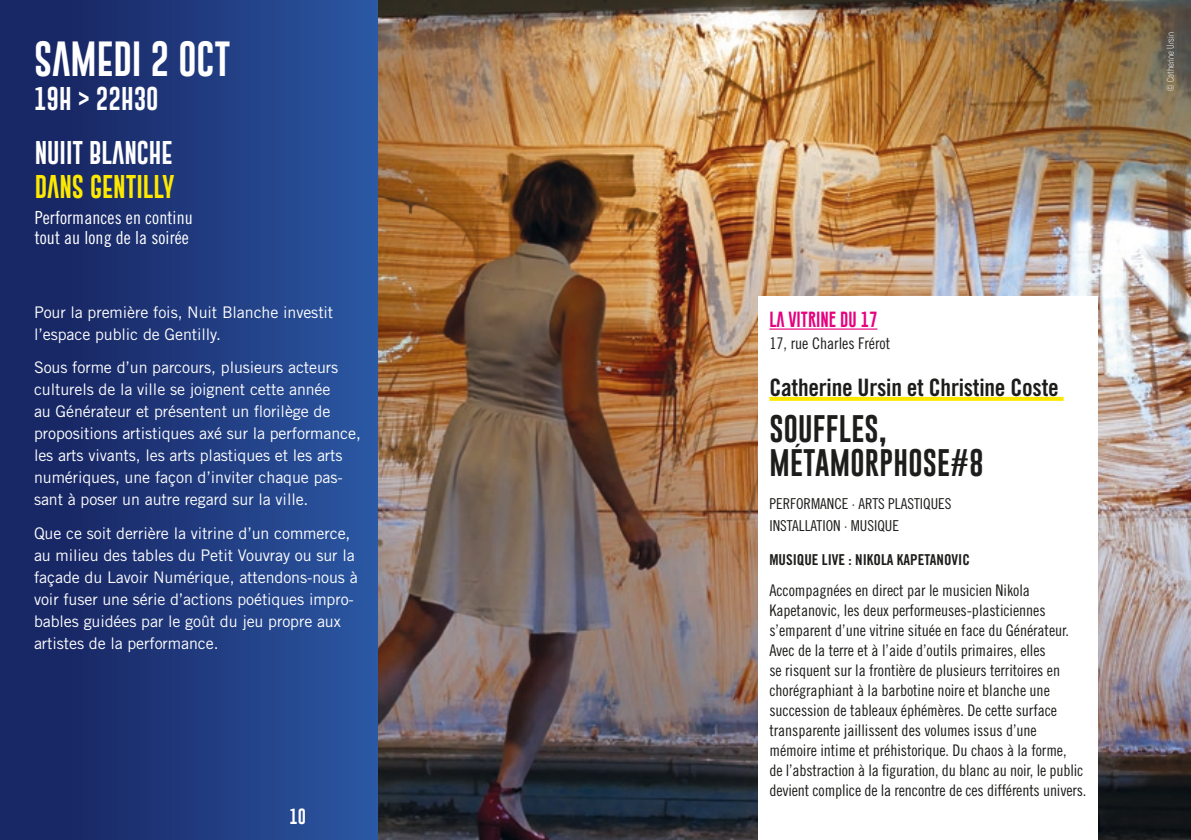
<style>
.page{position:relative;width:1191px;height:840px;background:#fff}
.page>*{position:absolute;margin:0;border:0;box-sizing:border-box;transform-origin:0 0}
.t1{font:36px "Gobold Extra 1";color:#fff}
.t2{font:28px/34px "Gobold Uplow";letter-spacing:.01em;color:#1d1d1b}
.t3{font:24px "Trade Gothic Bold Cond Twenty";letter-spacing:-.01em;color:#1d1d1b}
.t4{font:24px "Gobold Extra 1";color:#fff}
.t5{font:24px "Gobold Extra 1";color:#fde900}
.t6{font:18px/20px "Trade Gothic Cond Eighteen";letter-spacing:.005em;color:#fff}
.t7{font:16px/22px "Trade Gothic";letter-spacing:-.005em;color:#fff}
.t8{font:16px/20px "Trade Gothic Cond Eighteen";letter-spacing:-.005em;color:#1d1d1b}
.t9{font:16px "Gobold Extra 1";color:#e6007e}
.t10{font:16px "Gobold Extra 1";color:#fff}
.t11{font:15px/22px "Trade Gothic Cond Eighteen";color:#1d1d1b}
.t12{font:15px "Trade Gothic Bold Cond Twenty";color:#1d1d1b}
.t13{font:300 9.8px "Phenomena";color:#fff}
</style>
<div class="page">
<svg style="left:0;top:0;width:379px;height:839px;background:#203a7e"></svg>
<img style="left:379px;top:0;width:812px;height:839px">
<div style="left:758px;top:297px;width:340px;height:542px;background:#fff"></div>
<hr style="left:769px;top:328px;width:108px;height:1px;background:#e6007e">
<svg style="left:769px;top:396px;width:294px;height:4px"></svg>
<h1 class="t1" style="left:34px;top:35px;width:198px">SAMEDI 2 OCT</h1>
<h3 class="t4" style="left:34px;top:83px;width:126px">19H &gt; 22H30</h3>
<h3 class="t4" style="left:35px;top:137px;width:139px">NUIIT BLANCHE</h3>
<h3 class="t5" style="left:35px;top:171px;width:141px">DANS GENTILLY</h3>
<p class="t6" style="left:35px;top:207px;width:159px">Performances en continu tout au long de la soirée</p>
<p class="t7" style="left:34px;top:300px;width:301px">Pour la première fois, Nuit Blanche investit l’espace public de Gentilly.</p>
<p class="t7" style="left:34px;top:356px;width:328px">Sous forme d’un parcours, plusieurs acteurs culturels de la ville se joignent cette année<br>au Générateur et présentent un florilège de propositions artistiques axé sur la performance, les arts vivants, les arts plastiques et les arts numériques, une façon d’inviter chaque pas&shy;sant à poser un autre regard sur la ville.</p>
<p class="t7" style="left:34px;top:521px;width:325px">Que ce soit derrière la vitrine d’un commerce, au milieu des tables du Petit Vouvray ou sur la façade du Lavoir Numérique, attendons-nous à voir fuser une série d’actions poétiques impro&shy;bables guidées par le goût du jeu propre aux artistes de la performance.</p>
<p class="t10" style="left:289px;top:805px;width:18px">10</p>
<p class="t13" style="left:1164px;top:90px;width:60px;rotate:-90deg">© Catherine Ursin</p>
<p class="t9" style="left:769px;top:309px;width:109px">LA VITRINE DU 17</p>
<p class="t8" style="left:769px;top:333px;width:122px">17, rue Charles Frérot</p>
<h3 class="t3" style="left:769px;top:373px;width:291px">Catherine Ursin et Christine Coste</h3>
<h2 class="t2" style="left:769px;top:411px;width:216px">SOUFFLES,<br>MÉTAMORPHOSE#8</h2>
<p class="t11" style="left:769px;top:492px;width:184px">PERFORMANCE · ARTS PLASTIQUES<br>INSTALLATION · MUSIQUE</p>
<p class="t12" style="left:769px;top:550px;width:202px">MUSIQUE LIVE : NIKOLA KAPETANOVIC</p>
<p class="t8" style="left:769px;top:580px;width:318px">Accompagnées en direct par le musicien Nikola Kapetanovic, les deux performeuses-plasticiennes s’emparent d’une vitrine située en face du Générateur.<br>Avec de la terre et à l’aide d’outils primaires, elles<br>se risquent sur la frontière de plusieurs territoires en chorégraphiant à la barbotine noire et blanche une succession de tableaux éphémères. De cette surface transparente jaillissent des volumes issus d’une mémoire intime et préhistorique. Du chaos à la forme,<br>de l’abstraction à la figuration, du blanc au noir, le public devient complice de la rencontre de ces différents univers.</p>
</div>
